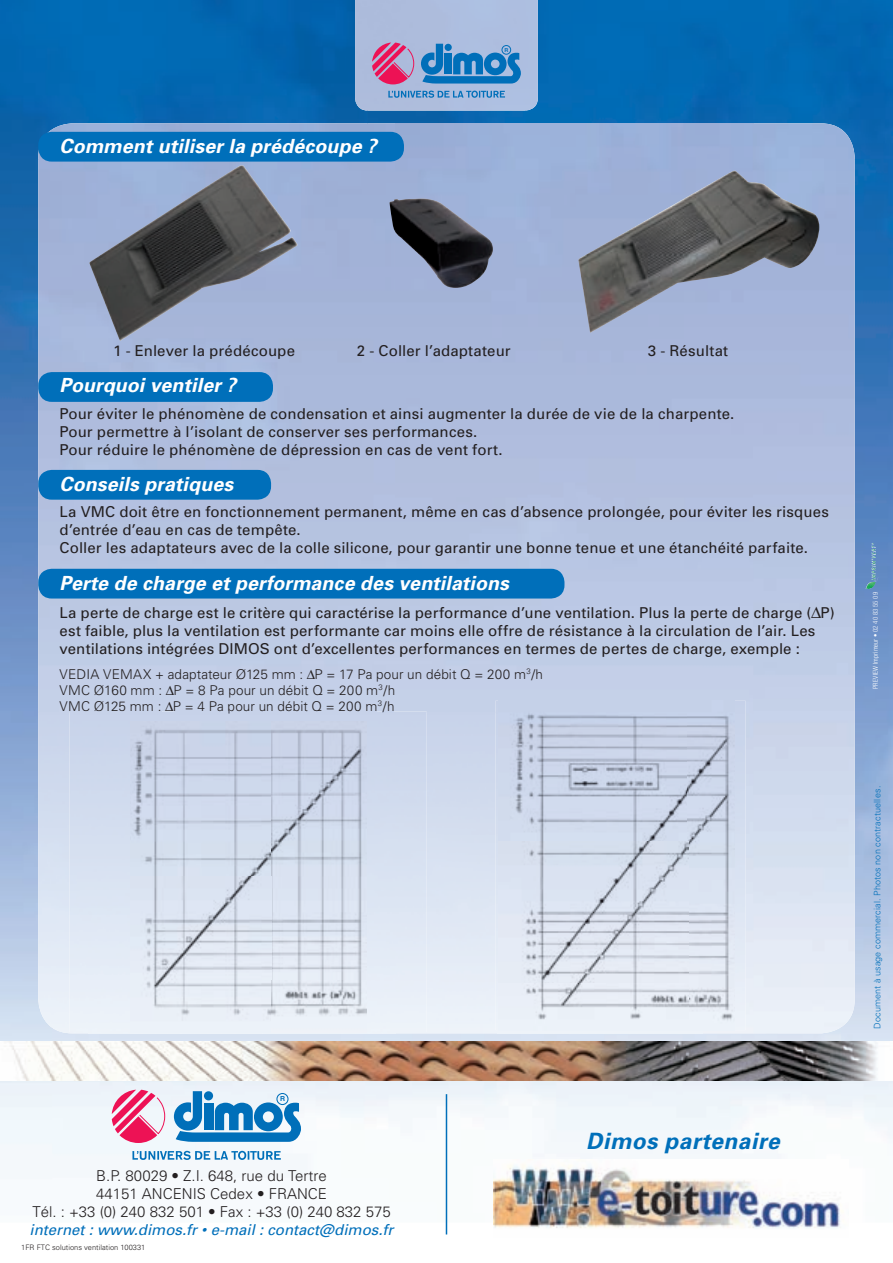
<style>
.page{position:relative;width:893px;height:1263px;background:#fff}
.page>*{position:absolute;margin:0;border:0;box-sizing:border-box;transform-origin:0 0}
.t1{font:italic 700 22.5px "Univers";letter-spacing:.03em;color:#006fba}
.t2{font:italic 700 19.5px "Univers";letter-spacing:.01em;color:#fff}
.t3{font:15px/18px "Univers";letter-spacing:.01em;color:#231f20}
.t4{font:300 15px/18px "Univers";color:#231f20;text-align:center}
.t5{font:italic 15px "Univers";color:#006fba}
.t6{font:300 13.5px/16.2px "Univers";letter-spacing:.005em;color:#231f20}
.t7{font:300 9px "Univers";letter-spacing:.02em;color:#006fba}
.t8{font:300 7.5px "Univers";color:#231f20}
.t9{font:700 6.9px "Helvetica";color:#006fb9}
.t10{font:300 condensed 6.75px "Helvetica Neue LT";letter-spacing:.03em;color:#fff}
.t11{font:700 5.4px "Helvetica";color:#006fb9}
</style>
<div class="page">
<img style="left:0;top:0;width:367px;height:159px">
<div style="left:526px;top:0;width:367px;height:159px;background:#016ab3"></div>
<img style="left:367px;top:111px;width:159px;height:12px">
<img style="left:0;top:159px;width:52px;height:1020px">
<img style="left:841px;top:159px;width:52px;height:979px">
<img style="left:52px;top:1033px;width:789px;height:189px">
<img style="left:38px;top:123px;width:715px;height:374px">
<img style="left:753px;top:123px;width:102px;height:910px">
<img style="left:38px;top:497px;width:663px;height:215px">
<img style="left:701px;top:497px;width:52px;height:536px">
<img style="left:38px;top:712px;width:51px;height:321px">
<img style="left:60px;top:701px;width:101px;height:10px">
<svg style="left:165px;top:702px;width:8px;height:9px"></svg>
<div style="left:174px;top:701px;width:202px;height:10px;background:#c6d2e9"></div>
<svg style="left:872px;top:543px;width:4px;height:9px"></svg>
<img style="left:0;top:1042px;width:893px;height:38px">
<div style="left:355px;top:0;width:183px;height:111px;background:#adbddd"></div>
<svg style="left:372px;top:43px;width:42px;height:41px;background:#cb699a"></svg>
<svg style="left:421px;top:44px;width:100px;height:40px;background:#458ec8"></svg>
<svg style="left:388px;top:91px;width:117px;height:7px"></svg>
<div style="left:38px;top:132px;width:366px;height:30px;background:#006fba;border-radius:14px"></div>
<div style="left:38px;top:470px;width:233px;height:30px;background:#006fba;border-radius:14px"></div>
<div style="left:38px;top:372px;width:235px;height:30px;background:#006fba;border-radius:14px"></div>
<div style="left:38px;top:569px;width:526px;height:29px;background:#006fba;border-radius:14px"></div>
<img style="left:89px;top:165px;width:209px;height:176px">
<img style="left:389px;top:198px;width:104px;height:90px">
<img style="left:578px;top:171px;width:241px;height:162px">
<img style="left:69px;top:711px;width:358px;height:321px">
<img style="left:174px;top:711px;width:202px;height:2px">
<svg style="left:382px;top:701px;width:11px;height:11px"></svg>
<img style="left:130px;top:721px;width:236px;height:311px">
<img style="left:495px;top:701px;width:250px;height:329px">
<img style="left:499px;top:701px;width:236px;height:329px">
<svg style="left:112px;top:1090px;width:53px;height:53px"></svg>
<svg style="left:174px;top:1091px;width:127px;height:51px"></svg>
<svg style="left:132px;top:1151px;width:149px;height:9px"></svg>
<hr style="left:446px;top:1094px;width:1px;height:140px;background:#006fba">
<img style="left:493px;top:1159px;width:348px;height:70px">
<h2 class="t2" style="left:60px;top:134px;width:321px">Comment utiliser la prédécoupe ?</h2>
<p class="t11" style="left:504px;top:46px;width:5px">R</p>
<p class="t3" style="left:113px;top:342px;width:183px">1 - Enlever la prédécoupe</p>
<p class="t3" style="left:357px;top:342px;width:155px">2 - Coller l’adaptateur</p>
<p class="t3" style="left:648px;top:342px;width:82px">3 - Résultat</p>
<h2 class="t2" style="left:60px;top:373px;width:180px">Pourquoi ventiler ?</h2>
<p class="t3" style="left:60px;top:404px;width:676px">Pour éviter le phénomène de condensation et ainsi augmenter la durée de vie de la charpente.<br>Pour permettre à l’isolant de conserver ses performances.<br>Pour réduire le phénomène de dépression en cas de vent fort.</p>
<h2 class="t2" style="left:60px;top:472px;width:175px">Conseils pratiques</h2>
<p class="t3" style="left:60px;top:503px;width:771px">La VMC doit être en fonctionnement permanent, même en cas d’absence prolongée, pour éviter les risques d’entrée d’eau en cas de tempête.<br>Coller les adaptateurs avec de la colle silicone, pour garantir une bonne tenue et une étanchéité parfaite.</p>
<h2 class="t2" style="left:60px;top:571px;width:451px">Perte de charge et performance des ventilations</h2>
<p class="t3" style="left:60px;top:604px;width:777px">La perte de charge est le critère qui caractérise la performance d’une ventilation. Plus la perte de charge (∆P) est faible, plus la ventilation est performante car moins elle offre de résistance à la circulation de l’air. Les ventilations intégrées DIMOS ont d’excellentes performances en termes de pertes de charge, exemple :</p>
<p class="t6" style="left:60px;top:666px;width:485px">VEDIA VEMAX + adaptateur Ø125 mm : ∆P = 17 Pa pour un débit Q = 200 m<sup>3</sup>/h<br>VMC Ø160 mm : ∆P = 8 Pa pour un débit Q = 200 m<sup>3</sup>/h<br>VMC Ø125 mm : ∆P = 4 Pa pour un débit Q = 200 m<sup>3</sup>/h</p>
<p class="t9" style="left:280px;top:1095px;width:7px">R</p>
<p class="t4" style="left:32px;top:1167px;width:360px">B.P. 80029 • Z.I. 648, rue du Tertre<br>44151 ANCENIS Cedex • FRANCE<br>Tél. : +33 (0) 240 832 501 • Fax : +33 (0) 240 832 575</p>
<p class="t5" style="left:30px;top:1221px;width:365px">internet : www.dimos.fr • e-mail : contact@dimos.fr</p>
<p class="t8" style="left:21px;top:1243px;width:126px">1FR FTC solutions ventilation 100331</p>
<h1 class="t1" style="left:586px;top:1127px;width:195px">Dimos partenaire</h1>
<p class="t10" style="left:872px;top:689px;width:99px;rotate:-90deg">PREVIEW Imprimeur • 02 40 83 55 09</p>
<p class="t7" style="left:872px;top:1029px;width:245px;rotate:-90deg">Document à usage commercial. Photos non contractuelles.</p>
</div>
